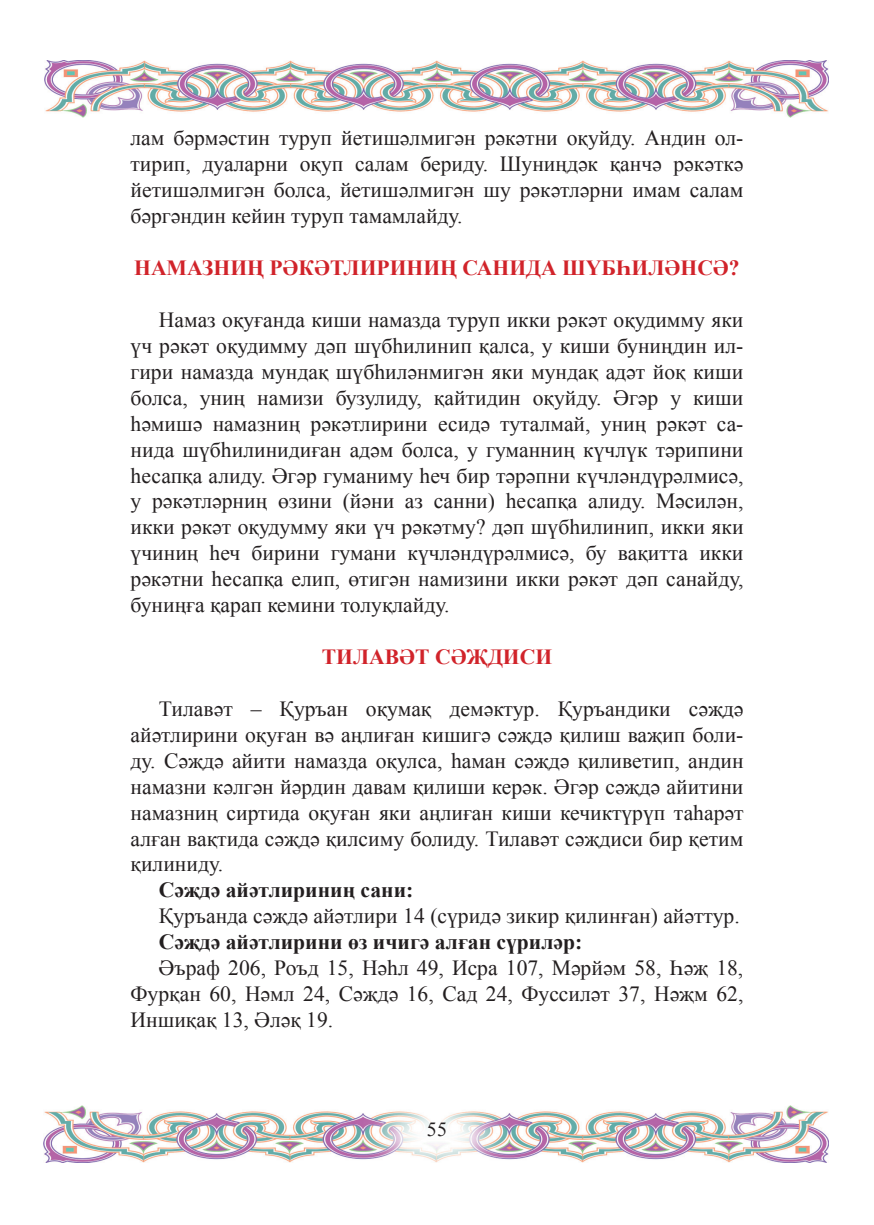
<style>
.page{position:relative;width:874px;height:1225px;background:#fff}
.page>*{position:absolute;margin:0;border:0;box-sizing:border-box;transform-origin:0 0}
.t1{font:21.6px/26px "Times New Roman";color:#231f20;text-align:justify}
.t2{font:700 21.6px "Times New Roman";color:#231f20}
.t3{font:700 21.6px "Times New Roman";color:#d1232a}
.t4{font:20px "Times New Roman";color:#231f20}
</style>
<div class="page">
<img style="left:44px;top:1105px;width:784px;height:57px">
<img style="left:45px;top:61px;width:783px;height:57px">
<p class="t1" style="left:130px;top:125px;width:614px">лам бәрмәстин туруп йетишәлмигән рәкәтни оқуйду. Андин ол&shy;тирип, дуаларни оқуп салам бериду. Шуниңдәк қанчә рәкәткә йетишәлмигән болса, йетишәлмигән шу рәкәтләрни имам салам бәргәндин кейин туруп тамамлайду.</p>
<p class="t3" style="left:134px;top:253px;width:606px">НАМАЗНИҢ РӘКӘТЛИРИНИҢ САНИДА ШҮБҺИЛӘНСӘ?</p>
<p class="t1" style="left:130px;top:306px;width:614px;text-indent:28px">Намаз оқуғанда киши намазда туруп икки рәкәт оқудимму яки үч рәкәт оқудимму дәп шүбһилинип қалса, у киши буниңдин ил&shy;гири намазда мундақ шүбһиләнмигән яки мундақ адәт йоқ киши болса, униң намизи бузулиду, қайтидин оқуйду. Әгәр у киши һәмишә намазниң рәкәтлирини есидә туталмай, униң рәкәт са&shy;нида шүбһилинидиған адәм болса, у гуманниң күчлүк тәрипини һесапқа алиду. Әгәр гуманиму һеч бир тәрәпни күчләндүрәлмисә, у рәкәтләрниң өзини (йәни аз санни) һесапқа алиду. Мәсилән, икки рәкәт оқудумму яки үч рәкәтму? дәп шүбһилинип, икки яки үчиниң һеч бирини гумани күчләндүрәлмисә, бу вақитта икки рәкәтни һесапқа елип, өтигән намизини икки рәкәт дәп санайду, буниңға қарап кемини толуқлайду.</p>
<p class="t3" style="left:322px;top:642px;width:232px">ТИЛАВӘТ СӘҖДИСИ</p>
<p class="t1" style="left:130px;top:695px;width:614px;text-indent:28px">Тилавәт – Қуръан оқумақ демәктур. Қуръандики сәҗдә айәтлирини оқуған вә аңлиған кишигә сәҗдә қилиш ваҗип боли&shy;ду. Сәҗдә айити намазда оқулса, һаман сәҗдә қиливетип, андин намазни кәлгән йәрдин давам қилиши керәк. Әгәр сәҗдә айитини намазниң сиртида оқуған яки аңлиған киши кечиктүрүп таһарәт алған вақтида сәҗдә қилсиму болиду. Тилавәт сәҗдиси бир қетим қилиниду.</p>
<p class="t2" style="left:159px;top:875px;width:256px">Сәҗдә айәтлириниң сани:</p>
<p class="t1" style="left:159px;top:902px;width:582px">Қуръанда сәҗдә айәтлири 14 (сүридә зикир қилинған) айәттур.</p>
<p class="t2" style="left:159px;top:927px;width:425px">Сәҗдә айәтлирини өз ичигә алған сүриләр:</p>
<p class="t1" style="left:130px;top:954px;width:614px;text-indent:28px">Әъраф 206, Роъд 15, Нәһл 49, Исра 107, Мәрйәм 58, Һәҗ 18, Фурқан 60, Нәмл 24, Сәҗдә 16, Сад 24, Фуссиләт 37, Нәҗм 62, Иншиқақ 13, Әләқ 19.</p>
<p class="t4" style="left:427px;top:1115px;width:21px">55</p>
</div>
